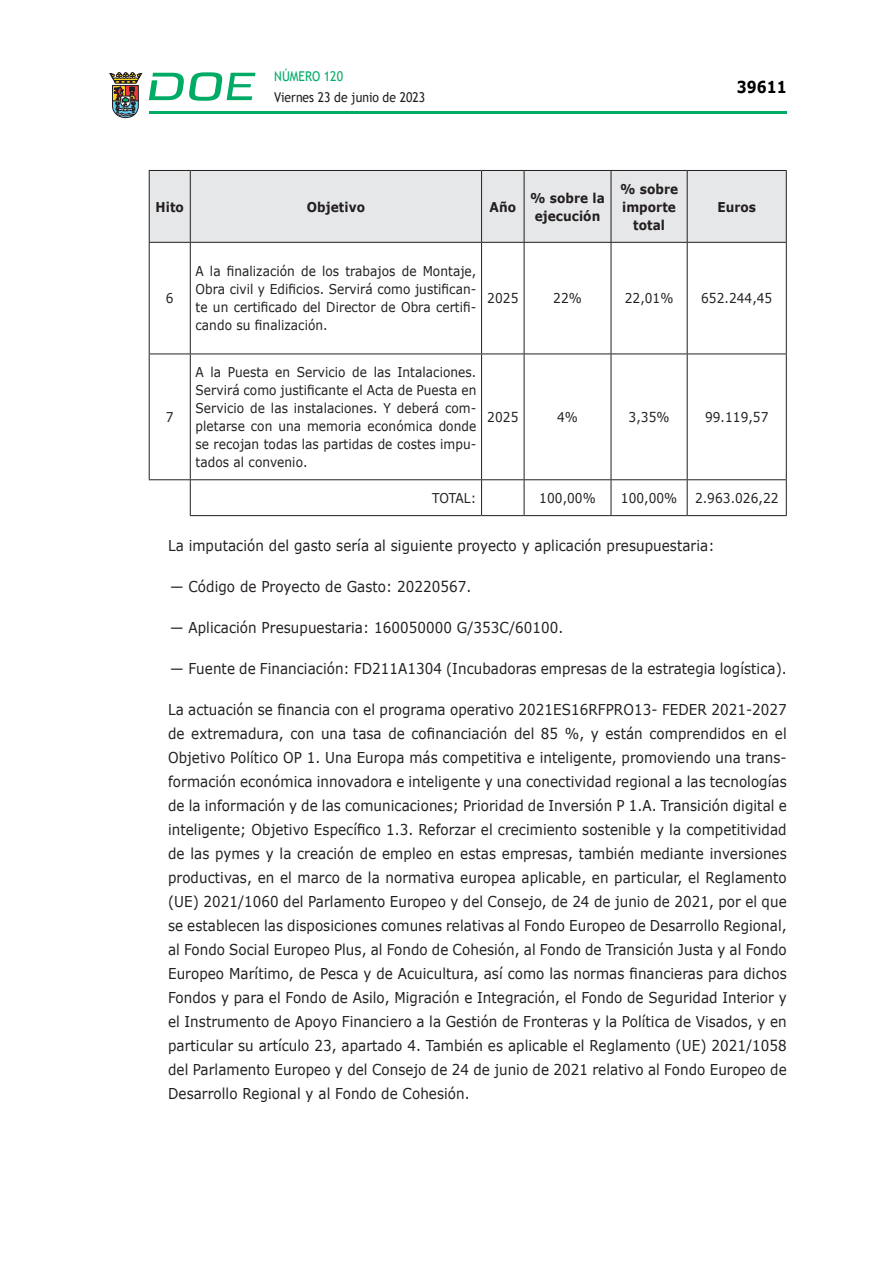
<style>
.page{position:relative;width:893px;height:1263px;background:#fff}
.page>*{position:absolute;margin:0;border:0;box-sizing:border-box;transform-origin:0 0}
.t1{font:700 16.5px "Verdana";color:#000;scale:.85 1}
.CUERPO_DE_TEXTO{font:15px/24px "Verdana";letter-spacing:.005em;color:#231f20;text-align:justify;scale:.9 1}
.CUERPO_DE_TEXTO-2{font:13.5px/18px "Verdana";letter-spacing:.005em;color:#231f20;text-align:justify;scale:.9 1}
.TABLATITULO{font:700 13.5px/18px "Verdana";letter-spacing:.005em;color:#231f20;text-align:center;scale:.9 1}
.t2{font:13.5px "Trebuchet MS";color:#231f20;scale:.9 1}
.t3{font:13.5px "Trebuchet MS";color:#00ab67;scale:.9 1}
</style>
<div class="page">
<hr style="left:149px;top:111px;width:638px;height:3px;background:#00ab66">
<svg style="left:109px;top:72px;width:33px;height:46px"></svg>
<svg style="left:149px;top:72px;width:106px;height:29px"></svg>
<div style="left:150px;top:171px;width:636px;height:71px;background:#e6e7e9"></div>
<hr style="left:149px;top:170px;width:41px;height:1px;background:#231f20">
<hr style="left:149px;top:171px;width:1px;height:71px;background:#231f20">
<hr style="left:190px;top:170px;width:292px;height:1px;background:#231f20">
<hr style="left:190px;top:171px;width:1px;height:71px;background:#231f20">
<hr style="left:482px;top:170px;width:42px;height:1px;background:#231f20">
<hr style="left:481px;top:171px;width:1px;height:71px;background:#231f20">
<hr style="left:524px;top:170px;width:87px;height:1px;background:#231f20">
<hr style="left:524px;top:171px;width:1px;height:71px;background:#231f20">
<hr style="left:611px;top:170px;width:76px;height:1px;background:#231f20">
<hr style="left:611px;top:171px;width:1px;height:71px;background:#231f20">
<hr style="left:687px;top:170px;width:100px;height:1px;background:#231f20">
<hr style="left:687px;top:171px;width:1px;height:71px;background:#231f20">
<hr style="left:786px;top:171px;width:1px;height:71px;background:#231f20">
<hr style="left:149px;top:242px;width:41px;height:1px;background:#231f20">
<hr style="left:190px;top:242px;width:292px;height:1px;background:#231f20">
<hr style="left:482px;top:242px;width:42px;height:1px;background:#231f20">
<hr style="left:524px;top:242px;width:87px;height:1px;background:#231f20">
<hr style="left:611px;top:242px;width:76px;height:1px;background:#231f20">
<hr style="left:687px;top:242px;width:100px;height:1px;background:#231f20">
<hr style="left:149px;top:243px;width:1px;height:111px;background:#231f20">
<hr style="left:190px;top:243px;width:1px;height:111px;background:#231f20">
<hr style="left:481px;top:243px;width:1px;height:111px;background:#231f20">
<hr style="left:524px;top:243px;width:1px;height:111px;background:#231f20">
<hr style="left:611px;top:243px;width:1px;height:111px;background:#231f20">
<hr style="left:687px;top:243px;width:1px;height:111px;background:#231f20">
<hr style="left:786px;top:243px;width:1px;height:111px;background:#231f20">
<hr style="left:149px;top:354px;width:41px;height:1px;background:#231f20">
<hr style="left:149px;top:354px;width:1px;height:125px;background:#231f20">
<hr style="left:190px;top:354px;width:292px;height:1px;background:#231f20">
<hr style="left:190px;top:354px;width:1px;height:125px;background:#231f20">
<hr style="left:482px;top:354px;width:42px;height:1px;background:#231f20">
<hr style="left:481px;top:354px;width:1px;height:125px;background:#231f20">
<hr style="left:524px;top:354px;width:87px;height:1px;background:#231f20">
<hr style="left:524px;top:354px;width:1px;height:125px;background:#231f20">
<hr style="left:611px;top:354px;width:76px;height:1px;background:#231f20">
<hr style="left:611px;top:354px;width:1px;height:125px;background:#231f20">
<hr style="left:687px;top:354px;width:100px;height:1px;background:#231f20">
<hr style="left:687px;top:354px;width:1px;height:125px;background:#231f20">
<hr style="left:786px;top:354px;width:1px;height:125px;background:#231f20">
<hr style="left:149px;top:479px;width:41px;height:1px;background:#231f20">
<hr style="left:190px;top:479px;width:292px;height:1px;background:#231f20">
<hr style="left:190px;top:480px;width:1px;height:35px;background:#231f20">
<hr style="left:482px;top:479px;width:42px;height:1px;background:#231f20">
<hr style="left:481px;top:480px;width:1px;height:35px;background:#231f20">
<hr style="left:524px;top:479px;width:87px;height:1px;background:#231f20">
<hr style="left:524px;top:480px;width:1px;height:35px;background:#231f20">
<hr style="left:611px;top:479px;width:76px;height:1px;background:#231f20">
<hr style="left:611px;top:480px;width:1px;height:35px;background:#231f20">
<hr style="left:687px;top:479px;width:100px;height:1px;background:#231f20">
<hr style="left:687px;top:480px;width:1px;height:35px;background:#231f20">
<hr style="left:786px;top:480px;width:1px;height:35px;background:#231f20">
<hr style="left:190px;top:515px;width:292px;height:1px;background:#231f20">
<hr style="left:482px;top:515px;width:42px;height:1px;background:#231f20">
<hr style="left:524px;top:515px;width:87px;height:1px;background:#231f20">
<hr style="left:611px;top:515px;width:76px;height:1px;background:#231f20">
<hr style="left:687px;top:515px;width:100px;height:1px;background:#231f20">
<p class="t3" style="left:274px;top:67px;width:78px">NÚMERO 120</p>
<p class="t2" style="left:274px;top:88px;width:169px">Viernes 23 de junio de 2023</p>
<p class="TABLATITULO" style="left:156px;top:197px;width:33px">Hito</p>
<p class="TABLATITULO" style="left:307px;top:197px;width:66px">Objetivo</p>
<p class="TABLATITULO" style="left:490px;top:197px;width:31px">Año</p>
<p class="TABLATITULO" style="left:530px;top:188px;width:85px">% sobre la ejecución</p>
<p class="TABLATITULO" style="left:620px;top:179px;width:66px">% sobre importe total</p>
<p class="t1" style="left:737px;top:75px;width:60px">39611</p>
<p class="TABLATITULO" style="left:717px;top:197px;width:45px">Euros</p>
<p class="CUERPO_DE_TEXTO-2" style="left:166px;top:289px;width:10px">6</p>
<p class="CUERPO_DE_TEXTO-2" style="left:166px;top:408px;width:10px">7</p>
<p class="CUERPO_DE_TEXTO-2" style="left:196px;top:262px;width:313px">A la finalización de los trabajos de Montaje, Obra civil y Edificios. Servirá como justifican&shy;te un certificado del Director de Obra certifi&shy;cando su finalización.</p>
<p class="CUERPO_DE_TEXTO-2" style="left:487px;top:289px;width:36px">2025</p>
<p class="CUERPO_DE_TEXTO-2" style="left:553px;top:289px;width:33px">22%</p>
<p class="CUERPO_DE_TEXTO-2" style="left:625px;top:289px;width:56px">22,01%</p>
<p class="CUERPO_DE_TEXTO-2" style="left:701px;top:289px;width:81px">652.244,45</p>
<p class="CUERPO_DE_TEXTO-2" style="left:196px;top:363px;width:314px">A la Puesta en Servicio de las Intalaciones.<br>Servirá como justificante el Acta de Puesta en Servicio de las instalaciones. Y deberá com&shy;pletarse con una memoria económica donde se recojan todas las partidas de costes impu&shy;tados al convenio.</p>
<p class="CUERPO_DE_TEXTO-2" style="left:487px;top:408px;width:36px">2025</p>
<p class="CUERPO_DE_TEXTO-2" style="left:557px;top:408px;width:25px">4%</p>
<p class="CUERPO_DE_TEXTO-2" style="left:629px;top:408px;width:47px">3,35%</p>
<p class="CUERPO_DE_TEXTO-2" style="left:705px;top:408px;width:72px">99.119,57</p>
<p class="CUERPO_DE_TEXTO-2" style="left:432px;top:489px;width:51px">TOTAL:</p>
<p class="CUERPO_DE_TEXTO-2" style="left:539px;top:489px;width:64px">100,00%</p>
<p class="CUERPO_DE_TEXTO-2" style="left:621px;top:489px;width:64px">100,00%</p>
<p class="CUERPO_DE_TEXTO-2" style="left:695px;top:489px;width:94px">2.963.026,22</p>
<p class="CUERPO_DE_TEXTO" style="left:168px;top:533px;width:609px">La imputación del gasto sería al siguiente proyecto y aplicación presupuestaria:</p>
<p class="CUERPO_DE_TEXTO" style="left:170px;top:574px;width:336px">— Código de Proyecto de Gasto: 20220567.</p>
<p class="CUERPO_DE_TEXTO" style="left:170px;top:615px;width:439px">— Aplicación Presupuestaria: 160050000 G/353C/60100.</p>
<p class="CUERPO_DE_TEXTO" style="left:170px;top:656px;width:687px">— Fuente de Financiación: FD211A1304 (Incubadoras empresas de la estrategia logística).</p>
<p class="CUERPO_DE_TEXTO" style="left:168px;top:697px;width:689px">La actuación se financia con el programa operativo 2021ES16RFPRO13- FEDER 2021-2027 de extremadura, con una tasa de cofinanciación del 85 %, y están comprendidos en el Objetivo Político OP 1. Una Europa más competitiva e inteligente, promoviendo una trans&shy;formación económica innovadora e inteligente y una conectividad regional a las tecnologías de la información y de las comunicaciones; Prioridad de Inversión P 1.A. Transición digital e inteligente; Objetivo Específico 1.3. Reforzar el crecimiento sostenible y la competitividad de las pymes y la creación de empleo en estas empresas, también mediante inversiones productivas, en el marco de la normativa europea aplicable, en particular, el Reglamento (UE) 2021/1060 del Parlamento Europeo y del Consejo, de 24 de junio de 2021, por el que se establecen las disposiciones comunes relativas al Fondo Europeo de Desarrollo Regional, al Fondo Social Europeo Plus, al Fondo de Cohesión, al Fondo de Transición Justa y al Fondo Europeo Marítimo, de Pesca y de Acuicultura, así como las normas financieras para dichos Fondos y para el Fondo de Asilo, Migración e Integración, el Fondo de Seguridad Interior y el Instrumento de Apoyo Financiero a la Gestión de Fronteras y la Política de Visados, y en particular su artículo 23, apartado 4. También es aplicable el Reglamento (UE) 2021/1058 del Parlamento Europeo y del Consejo de 24 de junio de 2021 relativo al Fondo Europeo de Desarrollo Regional y al Fondo de Cohesión.</p>
</div>
